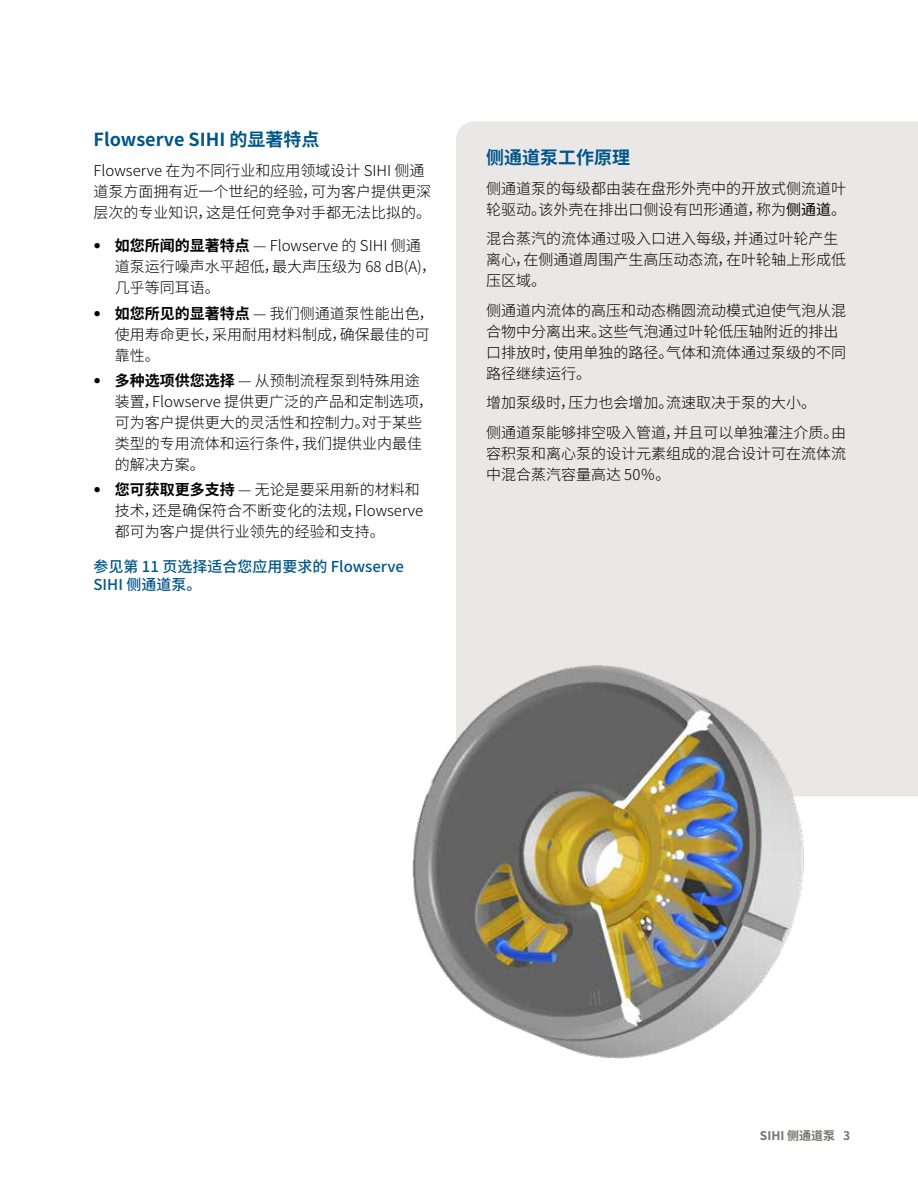
<style>
.page{position:relative;width:918px;height:1188px;background:#fff}
.page>*{position:absolute;margin:0;border:0;box-sizing:border-box;transform-origin:0 0}
.t1{font:700 18px "Source Han Sans SC";color:#005689}
.t2{font:300 15px/21px "Source Han Sans SC";color:#000}
.t3{font:500 15px/18px "Source Han Sans SC";color:#005689}
.t4{font:700 12px "Source Han Sans SC";color:#79716d}
.s1{font-family:"Helvetica Neue LT Pro";font-weight:400}
.s2{font-weight:700}
.s3{font-weight:400}
</style>
<div class="page">
<div style="left:456px;top:122px;width:462px;height:674px;background:#eae8e7"></div>
<img style="left:412px;top:662px;width:398px;height:397px">
<p class="t1" style="left:94px;top:129px;width:227px">Flowserve SIHI 的显著特点</p>
<p class="t2" style="left:94px;top:160px;width:339px">Flowserve 在为不同行业和应用领域设计 SIHI 侧通道泵方面拥有近一个世纪的经验，可为客户提供更深层次的专业知识，这是任何竞争对手都无法比拟的。</p>
<p class="t2" style="left:115px;top:236px;width:323px;text-indent:-21px"><span class="s1">•</span> <span class="s2">如您所闻的显著特点</span> — Flowserve 的 SIHI 侧通道泵运行噪声水平超低，最大声压级为 68 dB(A)，几乎等同耳语。</p>
<p class="t2" style="left:115px;top:303px;width:320px;text-indent:-21px"><span class="s1">•</span> <span class="s2">如您所见的显著特点</span> — 我们侧通道泵性能出色，使用寿命更长，采用耐用材料制成，确保最佳的可靠性。</p>
<p class="t2" style="left:115px;top:370px;width:320px;text-indent:-21px"><span class="s1">•</span> <span class="s2">多种选项供您选择</span> — 从预制流程泵到特殊用途装置，Flowserve 提供更广泛的产品和定制选项，可为客户提供更大的灵活性和控制力。对于某些类型的专用流体和运行条件，我们提供业内最佳的解决方案。</p>
<p class="t2" style="left:115px;top:479px;width:310px;text-indent:-21px"><span class="s1">•</span> <span class="s2">您可获取更多支持</span> — 无论是要采用新的材料和技术，还是确保符合不断变化的法规，Flowserve都可为客户提供行业领先的经验和支持。</p>
<p class="t3" style="left:94px;top:558px;width:312px">参见第 11 页选择适合您应用要求的 Flowserve<br>SIHI 侧通道泵。</p>
<p class="t1" style="left:486px;top:147px;width:145px">侧通道泵工作原理</p>
<p class="t2" style="left:486px;top:178px;width:362px">侧通道泵的每级都由装在盘形外壳中的开放式侧流道叶轮驱动。该外壳在排出口侧设有凹形通道，称为<span class="s3">侧通道</span>。</p>
<p class="t2" style="left:486px;top:228px;width:361px">混合蒸汽的流体通过吸入口进入每级，并通过叶轮产生离心，在侧通道周围产生高压动态流，在叶轮轴上形成低压区域。</p>
<p class="t2" style="left:486px;top:300px;width:361px">侧通道内流体的高压和动态椭圆流动模式迫使气泡从混合物中分离出来。这些气泡通过叶轮低压轴附近的排出口排放时，使用单独的路径。气体和流体通过泵级的不同路径继续运行。</p>
<p class="t2" style="left:486px;top:388px;width:361px;line-height:29.5px">增加泵级时，压力也会增加。流速取决于泵的大小。<br>侧通道泵能够排空吸入管道，并且可以单独灌注介质。由</p>
<p class="t2" style="left:486px;top:443px;width:361px">容积泵和离心泵的设计元素组成的混合设计可在流体流中混合蒸汽容量高达 50％。</p>
<p class="t4" style="left:760px;top:1128px;width:92px">SIHI 侧通道泵 3</p>
</div>
